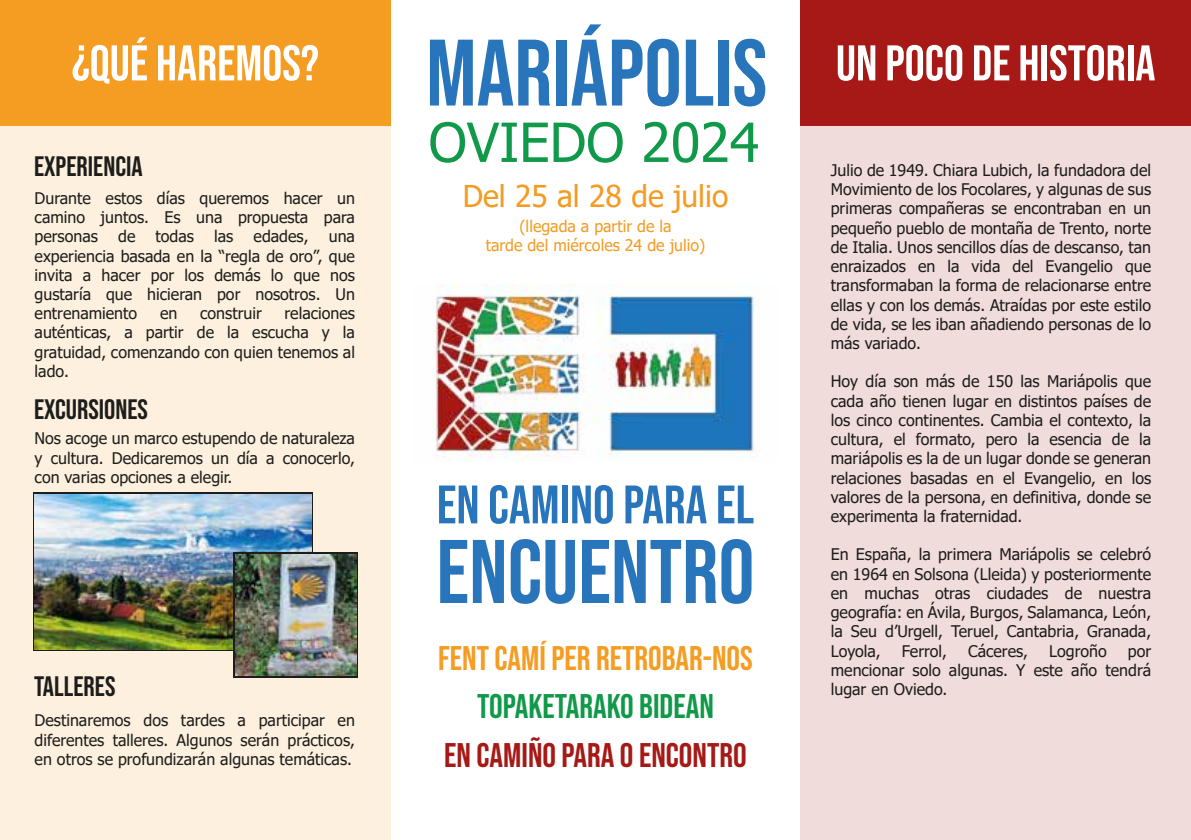
<style>
.page{position:relative;width:1191px;height:840px;background:#fff}
.page>*{position:absolute;margin:0;border:0;box-sizing:border-box;transform-origin:0 0}
.t1{font:94px "Bebas Neue";color:#2975bb}
.t2{font:90px "Bebas Neue";color:#2975bb}
.t3{font:54px "Bebas Neue";color:#2975bb}
.t4{font:54px "Tahoma";color:#109949}
.t5{font:50px "Bebas Neue";color:#fff}
.t6{font:34px "Bebas Neue";color:#f59c22}
.t7{font:34px "Bebas Neue";color:#a51916}
.t8{font:34px "Bebas Neue";color:#109949}
.t9{font:30px "Tahoma";color:#f49b22}
.t10{font:28px "Bebas Neue";color:#1d1d1b}
.t11{font:16px/19.2px "Tahoma";color:#1d1d1b;text-align:justify}
.t12{font:16px/19.2px "Tahoma";color:#f49b22;text-align:center}
</style>
<div class="page">
<div style="left:0;top:0;width:391px;height:839px;background:#fdf0de"></div>
<div style="left:800px;top:0;width:391px;height:839px;background:#f1dcdc"></div>
<div style="left:0;top:0;width:391px;height:126px;background:#f59c22"></div>
<div style="left:800px;top:0;width:391px;height:126px;background:#a61916"></div>
<img style="left:435px;top:284px;width:324px;height:177px">
<img style="left:35px;top:493px;width:277px;height:156px">
<svg style="left:233px;top:552px;width:125px;height:125px"></svg>
<img style="left:235px;top:554px;width:121px;height:121px">
<h3 class="t5" style="left:72px;top:35px;width:249px">¿QUÉ HAREMOS?</h3>
<h3 class="t10" style="left:34px;top:150px;width:110px">EXPERIENCIA</h3>
<p class="t11" style="left:35px;top:189px;width:322px">Durante estos días queremos hacer un camino juntos. Es una propuesta para personas</p>
<p class="t11" style="left:118px;top:228px;width:19px">de</p>
<p class="t11" style="left:156px;top:228px;width:40px">todas</p>
<p class="t11" style="left:214px;top:228px;width:21px">las</p>
<p class="t11" style="left:254px;top:228px;width:56px">edades,</p>
<p class="t11" style="left:35px;top:228px;width:322px;text-indent:294px">una experiencia basada en la “regla de oro”, que invita a hacer por los demás lo que nos gustaría que hicieran por nosotros. Un entrenamiento</p>
<p class="t11" style="left:35px;top:304px;width:322px;text-indent:250px">relaciones auténticas, a partir de la escucha y la gratuidad, comenzando con quien tenemos al lado.</p>
<p class="t11" style="left:160px;top:304px;width:19px">en</p>
<p class="t11" style="left:200px;top:304px;width:63px">construir</p>
<h3 class="t10" style="left:34px;top:393px;width:115px">EXCURSIONES</h3>
<p class="t11" style="left:35px;top:429px;width:322px">Nos acoge un marco estupendo de naturaleza y cultura. Dedicaremos un día a conocerlo, con varias opciones a elegir.</p>
<h3 class="t10" style="left:34px;top:670px;width:83px">TALLERES</h3>
<p class="t11" style="left:35px;top:711px;width:322px">Destinaremos dos tardes a participar en diferentes talleres. Algunos serán prácticos, en otros se profundizarán algunas temáticas.</p>
<h1 class="t1" style="left:426px;top:20px;width:343px">MARIÁPOLIS</h1>
<h3 class="t4" style="left:428px;top:106px;width:332px">OVIEDO 2024</h3>
<h3 class="t9" style="left:462px;top:176px;width:267px">Del 25 al 28 de julio</h3>
<p class="t12" style="left:486px;top:217px;width:221px">(llegada a partir de la<br>tarde del miércoles 24 de julio)</p>
<h3 class="t3" style="left:437px;top:474px;width:319px">EN CAMINO PARA EL</h3>
<h2 class="t2" style="left:436px;top:520px;width:319px">ENCUENTRO</h2>
<h3 class="t6" style="left:438px;top:638px;width:316px">FENT CAMÍ PER RETROBAR-NOS</h3>
<h3 class="t8" style="left:477px;top:686px;width:238px">TOPAKETARAKO BIDEAN</h3>
<h3 class="t7" style="left:444px;top:735px;width:304px">EN CAMIÑO PARA O ENCONTRO</h3>
<h3 class="t5" style="left:836px;top:35px;width:321px">UN POCO DE HISTORIA</h3>
<p class="t11" style="left:830px;top:161px;width:322px">Julio de 1949. Chiara Lubich, la fundadora del Movimiento de los Focolares, y algunas de sus primeras compañeras se encontraban en un pequeño pueblo de montaña de Trento, norte de Italia. Unos sencillos días de descanso, tan enraizados en la vida del Evangelio que transformaban la forma de relacionarse entre ellas y con los demás. Atraídas por este estilo de vida, se les iban añadiendo personas de lo más variado.</p>
<p class="t11" style="left:830px;top:373px;width:322px">Hoy día son más de 150 las Mariápolis que cada año tienen lugar en distintos países de los cinco continentes. Cambia el contexto, la cultura, el formato, pero la esencia de la mariápolis es la de un lugar donde se generan relaciones basadas en el Evangelio, en los valores de la persona, en definitiva, donde se experimenta la fraternidad.</p>
<p class="t11" style="left:830px;top:545px;width:322px">En España, la primera Mariápolis se celebró en 1964 en Solsona (Lleida) y posteriormente en muchas otras ciudades de nuestra geografía: en Ávila, Burgos, Salamanca, León, la Seu d’Urgell, Teruel, Cantabria, Granada, Loyola,</p>
<p class="t11" style="left:902px;top:641px;width:47px">Ferrol,</p>
<p class="t11" style="left:968px;top:641px;width:61px">Cáceres,</p>
<p class="t11" style="left:1049px;top:641px;width:59px">Logroño</p>
<p class="t11" style="left:830px;top:641px;width:322px;text-indent:297px">por mencionar solo algunas. Y este año tendrá lugar en Oviedo.</p>
</div>
